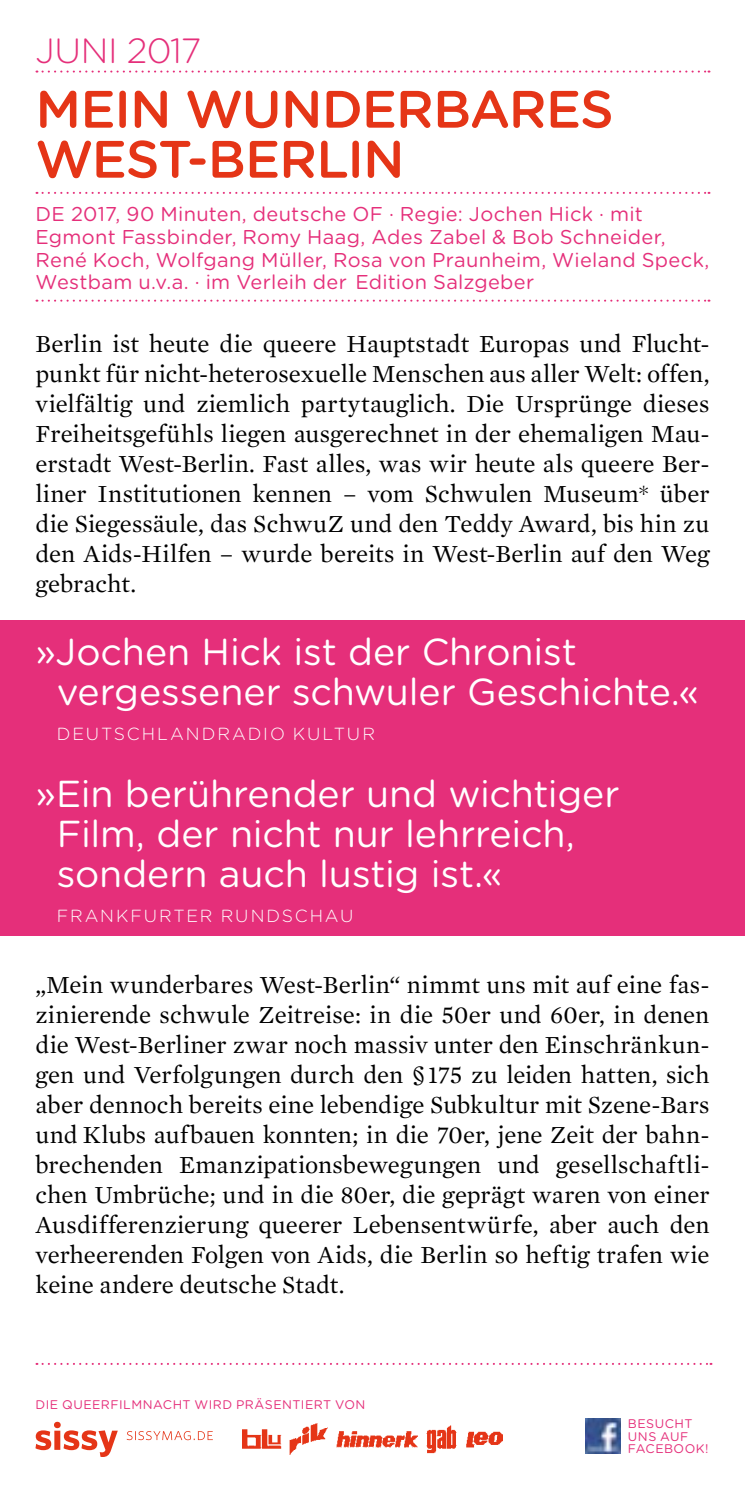
<style>
.page{position:relative;width:745px;height:1489px;background:#fff}
.page>*{position:absolute;margin:0;border:0;box-sizing:border-box;transform-origin:0 0}
.t1{font:500 52.5px/50px "Gotham Rounded";letter-spacing:-.02em;color:#e53517}
.t2{font:37.5px/40px "Gotham Rounded";letter-spacing:-.005em;color:#fff}
.t3{font:300 35px "Gotham Rounded";letter-spacing:-.02em;color:#e52f7a}
.t4{font:25px/30px "Mercury Text G1 Roman";color:#000;text-align:justify}
.t5{font:20px/22.5px "Gotham Rounded";letter-spacing:.015em;color:#e52f7a}
.t6{font:300 17.5px "Gotham Rounded";letter-spacing:.11em;color:#fff}
.t7{font:12.5px/12.5px "Gotham Rounded";letter-spacing:.04em;color:#e52f7a}
</style>
<div class="page">
<svg style="left:36px;top:71px;width:673px;height:2px"></svg>
<svg style="left:36px;top:192px;width:673px;height:2px"></svg>
<svg style="left:36px;top:299px;width:673px;height:2px"></svg>
<img style="left:585px;top:1418px;width:35px;height:35px">
<div style="left:0;top:620px;width:744px;height:315px;background:#e52f7a"></div>
<svg style="left:36px;top:1362px;width:675px;height:2px"></svg>
<img style="left:242px;top:1423px;width:260px;height:30px">
<svg style="left:35px;top:1421px;width:178px;height:35px"></svg>
<h3 class="t3" style="left:35px;top:28px;width:167px">JUNI 2017</h3>
<h1 class="t1" style="left:35px;top:82px;width:579px">MEIN WUNDERBARES<br>WEST-BERLIN</h1>
<p class="t5" style="left:35px;top:202px;width:675px">DE 2017, 90 Minuten, deutsche OF · Regie: Jochen Hick · mit Egmont Fassbinder, Romy Haag, Ades Zabel &amp; Bob Schneider, René Koch, Wolfgang Müller, Rosa von Praunheim, Wieland Speck, Westbam u.v.a. · im Verleih der Edition Salzgeber</p>
<p class="t4" style="left:35px;top:329px;width:675px">Berlin ist heute die queere Hauptstadt Europas und Flucht&shy;punkt für nicht-heterosexuelle Menschen aus aller Welt: offen, vielfältig und ziemlich partytauglich. Die Ursprünge dieses Freiheitsgefühls liegen ausgerechnet in der ehemaligen Mau&shy;erstadt West-Berlin. Fast alles, was wir heute als queere Ber&shy;liner Institutionen kennen – vom Schwulen Museum* über die Siegessäule, das SchwuZ und den Teddy Award, bis hin zu den Aids-Hilfen – wurde bereits in West-Berlin auf den Weg gebracht.</p>
<h2 class="t2" style="left:57px;top:629px;width:643px;text-indent:-21px">»Jochen Hick ist der Chronist vergessener schwuler Geschichte.«</h2>
<p class="t6" style="left:57px;top:721px;width:319px">DEUTSCHLANDRADIO KULTUR</p>
<h2 class="t2" style="left:57px;top:771px;width:564px;text-indent:-21px">»Ein berührender und wichtiger<br>Film, der nicht nur lehrreich, sondern auch lustig ist.«</h2>
<p class="t6" style="left:57px;top:903px;width:298px">FRANKFURTER RUNDSCHAU</p>
<p class="t4" style="left:35px;top:969px;width:675px">„Mein wunderbares West-Berlin“ nimmt uns mit auf eine fas&shy;zinierende schwule Zeitreise: in die 50er und 60er, in denen die West-Berliner zwar noch massiv unter den Einschränkun&shy;gen und Verfolgungen durch den §175 zu leiden hatten, sich aber dennoch bereits eine lebendige Subkultur mit Szene-Bars und Klubs aufbauen konnten; in die 70er, jene Zeit der bahn&shy;brechenden Emanzipationsbewegungen und gesellschaftli&shy;chen Umbrüche; und in die 80er, die geprägt waren von einer Ausdifferenzierung queerer Lebensentwürfe, aber auch den verheerenden Folgen von Aids, die Berlin so heftig trafen wie keine andere deutsche Stadt.</p>
<p class="t7" style="left:35px;top:1397px;width:331px">DIE QUEERFILMNACHT WIRD PRÄSENTIERT VON</p>
<p class="t7" style="left:627px;top:1416px;width:82px">BESUCHT<br>UNS AUF<br>FACEBOOK!</p>
</div>
